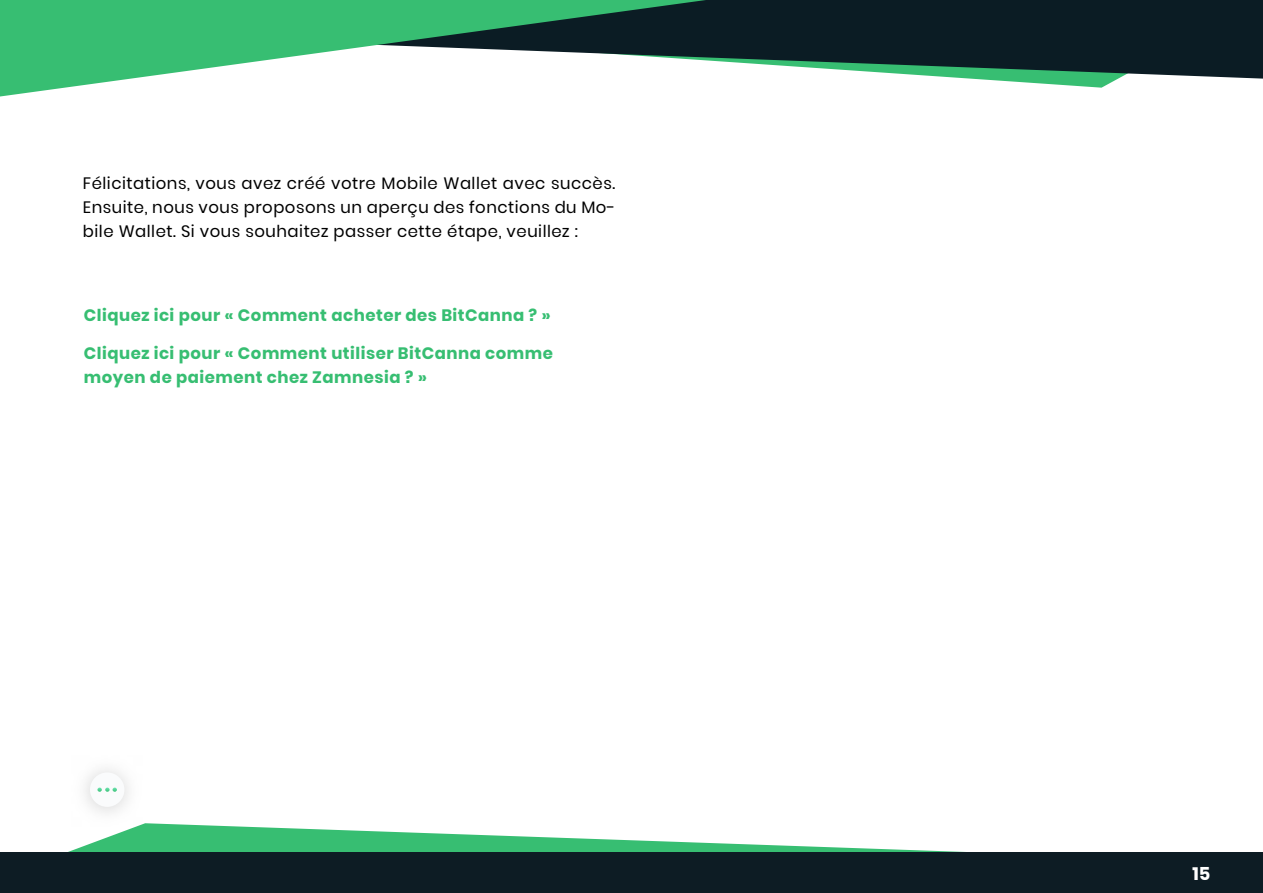
<style>
.page{position:relative;width:1263px;height:893px;background:#fff}
.page>*{position:absolute;margin:0;border:0;box-sizing:border-box;transform-origin:0 0}
.t1{font:700 18px "Poppins";color:#fff}
.t2{font:16.5px/24px "Poppins";letter-spacing:.03em;color:#000;text-align:justify}
.t3{font:700 16.5px/24px "Poppins";letter-spacing:.03em;color:#37be72}
</style>
<div class="page">
<svg style="left:68px;top:823px;width:897px;height:29px"></svg>
<div style="left:0;top:852px;width:1263px;height:41px;background:#0d1c24"></div>
<svg style="left:977px;top:79px;width:141px;height:9px"></svg>
<svg style="left:708px;top:0;width:555px;height:79px;background:#1e3638"></svg>
<svg style="left:0;top:0;width:708px;height:97px;fill:#37be72"></svg>
<img style="left:72px;top:769px;width:70px;height:57px">
<div style="left:90px;top:772px;width:34px;height:35px;background:#fafbfc;border-radius:17px"></div>
<svg style="left:97px;top:788px;width:20px;height:4px"></svg>
<p class="t2" style="left:83px;top:171px;width:534px">Félicitations, vous avez créé votre Mobile Wallet avec succès.<br>Ensuite, nous vous proposons un aperçu des fonctions du Mo&shy;bile Wallet. Si vous souhaitez passer cette étape, veuillez :</p>
<p class="t3" style="left:84px;top:304px;width:468px">Cliquez ici pour « Comment acheter des BitCanna ? »</p>
<p class="t3" style="left:84px;top:341px;width:471px">Cliquez ici pour « Comment utiliser BitCanna comme moyen de paiement chez Zamnesia ? »</p>
<p class="t1" style="left:1192px;top:863px;width:19px">15</p>
</div>
